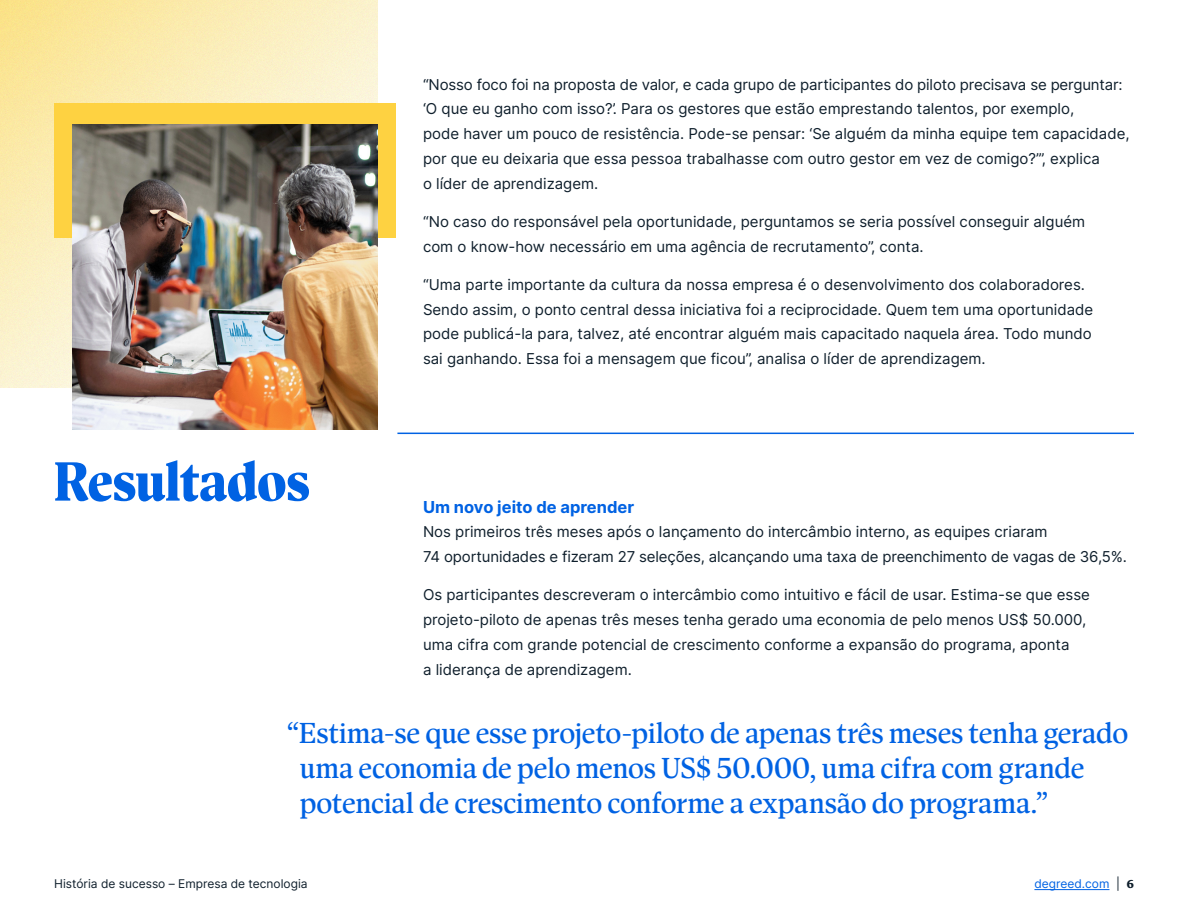
<style>
.page{position:relative;width:1188px;height:918px;background:#fff}
.page>*{position:absolute;margin:0;border:0;box-sizing:border-box;transform-origin:0 0}
.t1{font:800 55.5px "Antonia H1";letter-spacing:-.005em;color:#0062e3}
.t2{font:500 29.1px/35px "Antonia H2";letter-spacing:-.005em;color:#0062e3}
.Paragraph_Style_5{font:700 16.5px "Inter";color:#0062e3}
.Paragraph_Style_5-2{font:15px/24.8px "Inter";color:#0f1f2c}
.t3{font:12px "Inter";color:#0f1f2c}
.t4{font:12px "Inter";color:#0062e3}
.s1{color:#0f1f2c}
.s2{font-family:"Antonia H3";font-weight:800;color:#0f1f2c}
</style>
<div class="page">
<hr style="left:397px;top:433px;width:737px;height:1px;background:#0062e3">
<img style="left:0;top:0;width:377px;height:387px">
<div style="left:54px;top:104px;width:342px;height:134px;background:#fed241"></div>
<img style="left:72px;top:125px;width:305px;height:305px">
<hr style="left:1034px;top:889px;width:75px;height:1px;background:#0062e3">
<p class="t1" style="left:54px;top:450px;width:257px">Resultados</p>
<p class="Paragraph_Style_5-2" style="left:423px;top:71px;width:708px">“Nosso foco foi na proposta de valor, e cada grupo de participantes do piloto precisava se perguntar: ‘O que eu ganho com isso?’. Para os gestores que estão emprestando talentos, por exemplo,<br>pode haver um pouco de resistência. Pode-se pensar: ‘Se alguém da minha equipe tem capacidade, por que eu deixaria que essa pessoa trabalhasse com outro gestor em vez de comigo?’”, explica<br>o líder de aprendizagem.</p>
<p class="Paragraph_Style_5-2" style="left:423px;top:209px;width:664px">“No caso do responsável pela oportunidade, perguntamos se seria possível conseguir alguém com o know-how necessário em uma agência de recrutamento”, conta.</p>
<p class="Paragraph_Style_5-2" style="left:423px;top:272px;width:672px">“Uma parte importante da cultura da nossa empresa é o desenvolvimento dos colaboradores.<br>Sendo assim, o ponto central dessa iniciativa foi a reciprocidade. Quem tem uma oportunidade pode publicá-la para, talvez, até encontrar alguém mais capacitado naquela área. Todo mundo sai ganhando. Essa foi a mensagem que ficou”, analisa o líder de aprendizagem.</p>
<p class="Paragraph_Style_5" style="left:423px;top:495px;width:213px">Um novo jeito de aprender</p>
<p class="Paragraph_Style_5-2" style="left:423px;top:519px;width:706px">Nos primeiros três meses após o lançamento do intercâmbio interno, as equipes criaram<br>74 oportunidades e fizeram 27 seleções, alcançando uma taxa de preenchimento de vagas de 36,5%.</p>
<p class="Paragraph_Style_5-2" style="left:423px;top:582px;width:668px">Os participantes descreveram o intercâmbio como intuitivo e fácil de usar. Estima-se que esse projeto-piloto de apenas três meses tenha gerado uma economia de pelo menos US$ 50.000, uma cifra com grande potencial de crescimento conforme a expansão do programa, aponta<br>a liderança de aprendizagem.</p>
<p class="t2" style="left:300px;top:717px;width:830px;text-indent:-13px">“Estima-se que esse projeto-piloto de apenas três meses tenha gerado uma economia de pelo menos US$ 50.000, uma cifra com grande potencial de crescimento conforme a expansão do programa.”</p>
<p class="t3" style="left:54px;top:875px;width:255px">História de sucesso – Empresa de tecnologia</p>
<p class="t4" style="left:1034px;top:875px;width:101px">degreed.com <span class="s1">|</span> <span class="s2">6</span></p>
</div>
